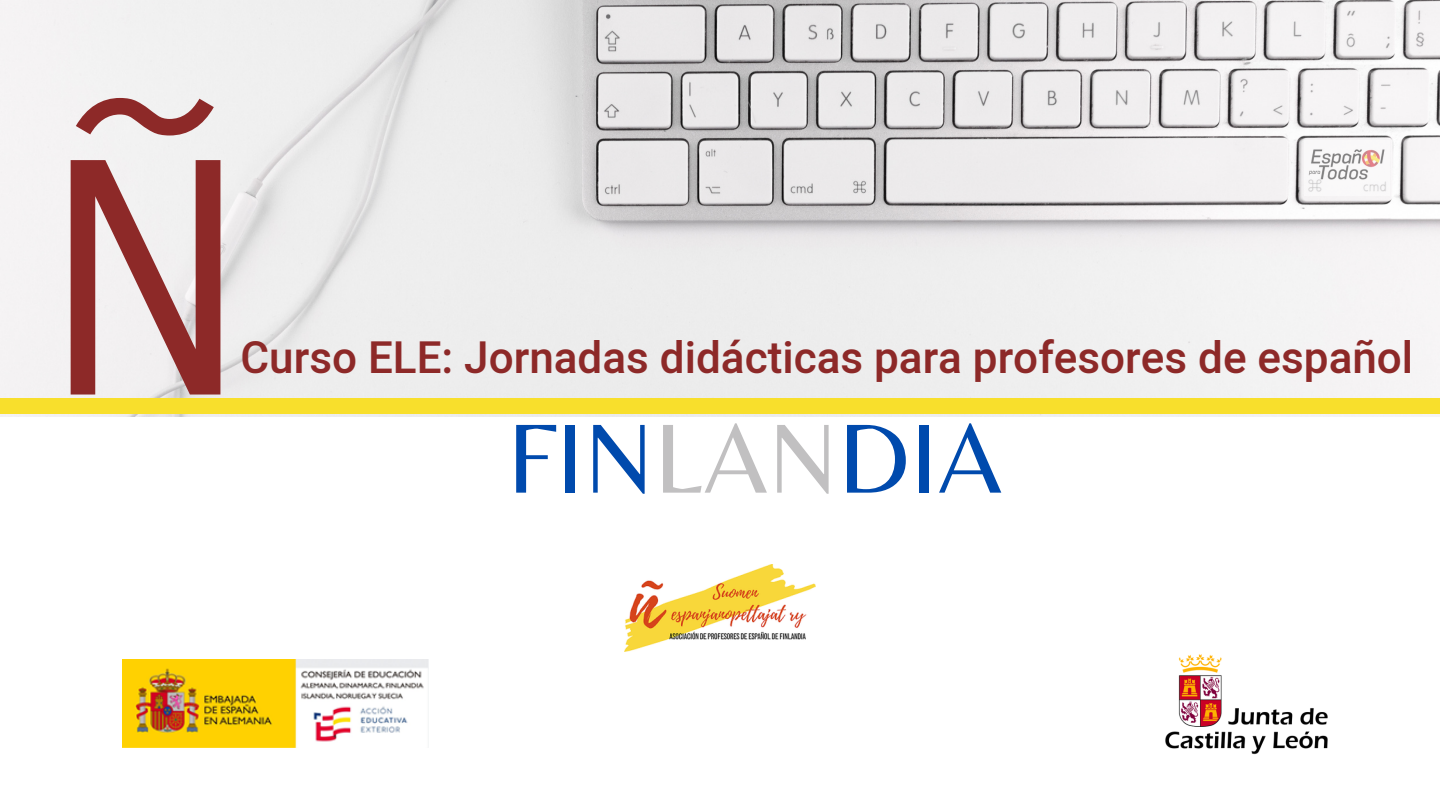
<style>
.page{position:relative;width:1440px;height:810px;background:#fff}
.page>*{position:absolute;margin:0;border:0;box-sizing:border-box;transform-origin:0 0}
.t1{font:367.9px "Anonymous Pro";color:#8d2928}
.t2{font:102.3px "Belleza";color:#004aad}
.t3{font:500 44px "Heebo";color:#8d2928}
.s1{color:#c1c0c1}
</style>
<div class="page">
<img style="left:0;top:0;width:1440px;height:416px">
<img style="left:1165px;top:654px;width:163px;height:101px">
<div style="left:0;top:398px;width:1440px;height:16px;background:#f8df2c"></div>
<img style="left:1305px;top:141px;width:84px;height:55px">
<img style="left:624px;top:565px;width:192px;height:87px">
<img style="left:123px;top:659px;width:306px;height:89px">
<p class="t1" style="left:62px;top:94px;width:202px">Ñ</p>
<p class="t3" style="left:241px;top:327px;width:1174px">Curso ELE: Jornadas didácticas para profesores de español</p>
<p class="t2" style="left:507px;top:398px;width:497px">FIN<span class="s1">LAN</span>DIA</p>
</div>
